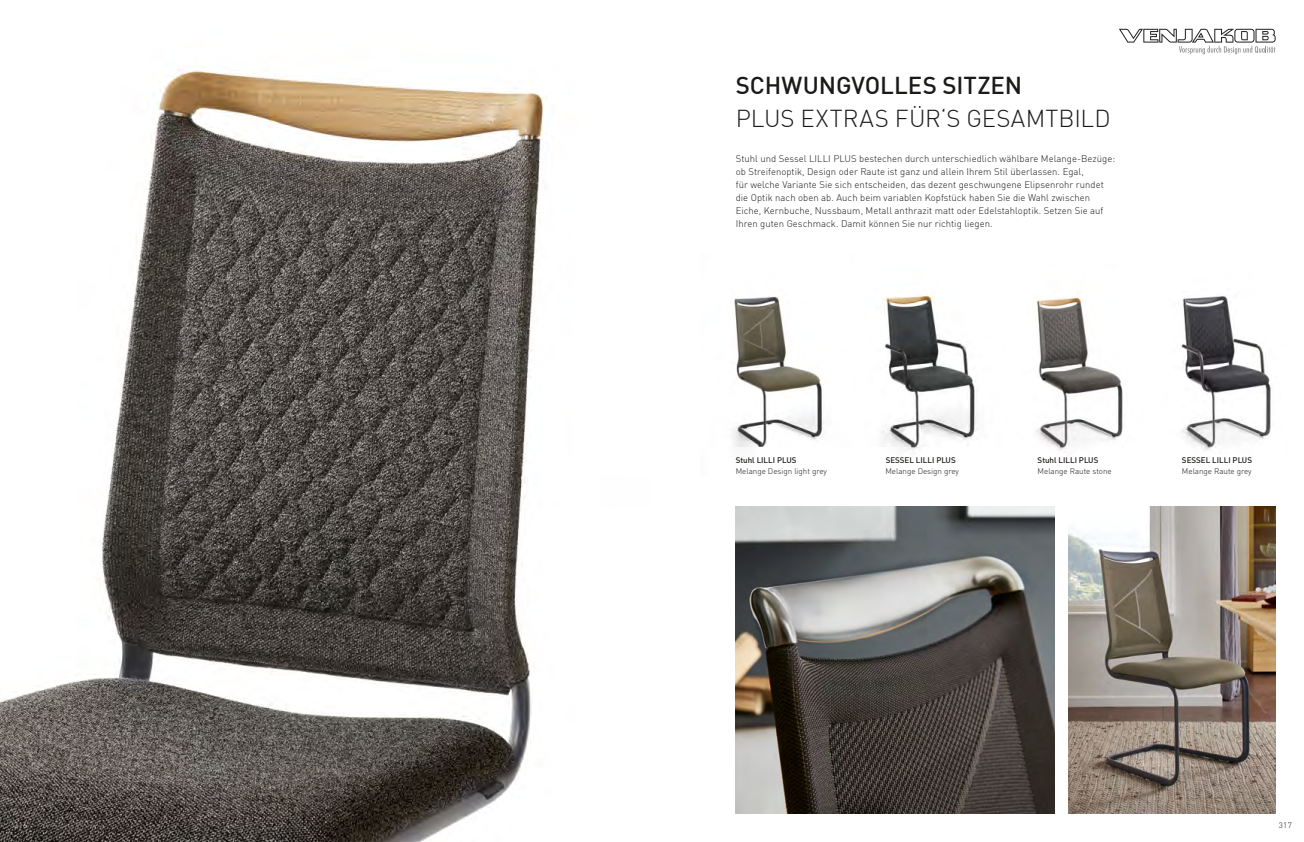
<style>
.page{position:relative;width:1304px;height:842px;background:#fff}
.page>*{position:absolute;margin:0;border:0;box-sizing:border-box;transform-origin:0 0}
.t1{font:300 24px "DIN Offc";letter-spacing:.005em;color:#1a1a18}
.t2{font:500 24px "DIN Offc";letter-spacing:-.005em;color:#1a1a18}
.t3{font:300 9.5px/13px "DIN Offc";letter-spacing:.005em;color:#1a1a18}
.t4{font:300 8px "DIN Offc";color:#1a1a18}
.t5{font:500 8px "DIN Offc";color:#1a1a18}
.t6{font:300 8px "DIN Offc";color:#fff}
</style>
<div class="page">
<img style="left:733px;top:296px;width:91px;height:151px">
<img style="left:881px;top:293px;width:97px;height:158px">
<img style="left:1035px;top:293px;width:88px;height:158px">
<img style="left:1180px;top:296px;width:91px;height:154px">
<img style="left:736px;top:507px;width:318px;height:307px">
<svg style="left:1119px;top:29px;width:157px;height:25px"></svg>
<img style="left:1068px;top:507px;width:208px;height:307px">
<img style="left:0;top:69px;width:546px;height:773px">
<h1 class="t2" style="left:736px;top:70px;width:288px">SCHWUNGVOLLES SITZEN</h1>
<h1 class="t1" style="left:736px;top:104px;width:376px">PLUS EXTRAS FÜR‘S GESAMTBILD</h1>
<p class="t3" style="left:736px;top:152px;width:381px">Stuhl und Sessel LILLI PLUS bestechen durch unterschiedlich wählbare Melange-Bezüge: ob Streifenoptik, Design oder Raute ist ganz und allein Ihrem Stil überlassen. Egal,<br>für welche Variante Sie sich entscheiden, das dezent geschwungene Elipsenrohr rundet die Optik nach oben ab. Auch beim variablen Kopfstück haben Sie die Wahl zwischen Eiche, Kernbuche, Nussbaum, Metall anthrazit matt oder Edelstahloptik. Setzen Sie auf Ihren guten Geschmack. Damit können Sie nur richtig liegen.</p>
<p class="t5" style="left:736px;top:455px;width:62px">Stuhl LILLI PLUS</p>
<p class="t4" style="left:736px;top:466px;width:93px">Melange Design light grey</p>
<p class="t4" style="left:885px;top:466px;width:75px">Melange Design grey</p>
<p class="t4" style="left:1038px;top:466px;width:76px">Melange Raute stone</p>
<p class="t4" style="left:1182px;top:466px;width:71px">Melange Raute grey</p>
<p class="t5" style="left:886px;top:455px;width:72px">SESSEL LILLI PLUS</p>
<p class="t5" style="left:1038px;top:455px;width:62px">Stuhl LILLI PLUS</p>
<p class="t5" style="left:1182px;top:455px;width:72px">SESSEL LILLI PLUS</p>
<p class="t6" style="left:14px;top:820px;width:15px">316</p>
<p class="t4" style="left:1279px;top:820px;width:15px">317</p>
</div>
